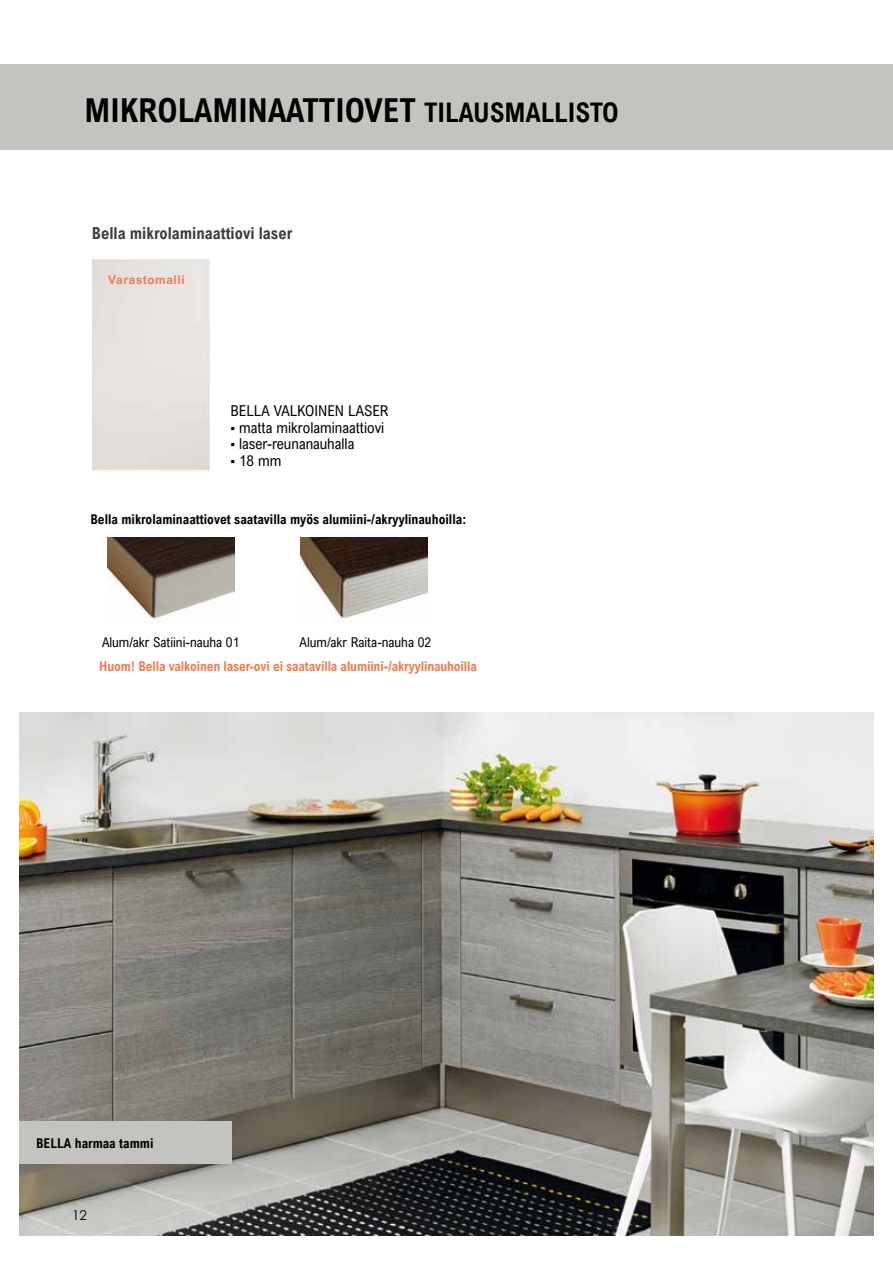
<style>
.page{position:relative;width:893px;height:1263px;background:#fff}
.page>*{position:absolute;margin:0;border:0;box-sizing:border-box;transform-origin:0 0}
.t1{font:700 33px "Arial Nova Cond";color:#000}
.t2{font:700 16.5px "Arial Nova Cond";color:#3e3d40}
.t3{font:15px "Arial Nova Cond";color:#000}
.t4{font:700 13.5px "Arial Nova Cond";color:#000}
.t5{font:700 13.5px "Arial Nova Cond";letter-spacing:-.01em;color:#ee7d51}
.t6{font:13.5px "Arial Nova Cond";color:#000}
.t7{font:13.5px "Century Gothic";color:#000}
.t8{font:700 12px "Arial Nova";letter-spacing:.05em;color:#ee7d51}
.s1{font-size:27px}
.s2{font-family:"Arial";font-size:13.5px}
</style>
<div class="page">
<div style="left:0;top:65px;width:893px;height:85px;background:#c3c4bf"></div>
<img style="left:19px;top:713px;width:855px;height:523px">
<div style="left:90px;top:258px;width:121px;height:214px;border:2px solid #fff"></div>
<img style="left:107px;top:537px;width:127px;height:85px">
<img style="left:300px;top:537px;width:127px;height:85px">
<div style="left:19px;top:1121px;width:213px;height:43px;background:#c3c4bf"></div>
<h1 class="t1" style="left:84px;top:89px;width:536px">MIKROLAMINAATTIOVET <span class="s1">TILAUSMALLISTO</span></h1>
<p class="t2" style="left:92px;top:223px;width:202px">Bella mikrolaminaattiovi laser</p>
<p class="t8" style="left:108px;top:273px;width:78px">Varastomalli</p>
<p class="t3" style="left:231px;top:402px;width:159px">BELLA VALKOINEN LASER</p>
<p class="t3" style="left:231px;top:418px;width:155px"><span class="s2">▪</span> matta mikrolaminaattiovi</p>
<p class="t3" style="left:231px;top:435px;width:125px"><span class="s2">▪</span> laser-reunanauhalla</p>
<p class="t3" style="left:231px;top:451px;width:52px"><span class="s2">▪</span> 18 mm</p>
<p class="t4" style="left:90px;top:511px;width:378px">Bella mikrolaminaattiovet saatavilla myös alumiini-/akryylinauhoilla:</p>
<p class="t6" style="left:102px;top:634px;width:139px">Alum/akr Satiini-nauha 01</p>
<p class="t6" style="left:300px;top:634px;width:133px">Alum/akr Raita-nauha 02</p>
<p class="t5" style="left:99px;top:657px;width:379px">Huom! Bella valkoinen laser-ovi ei saatavilla alumiini-/akryylinauhoilla</p>
<p class="t4" style="left:36px;top:1134px;width:119px">BELLA harmaa tammi</p>
<p class="t7" style="left:76px;top:1206px;width:16px">12</p>
<p class="t7" style="left:72px;top:1206px;width:16px">12</p>
</div>
